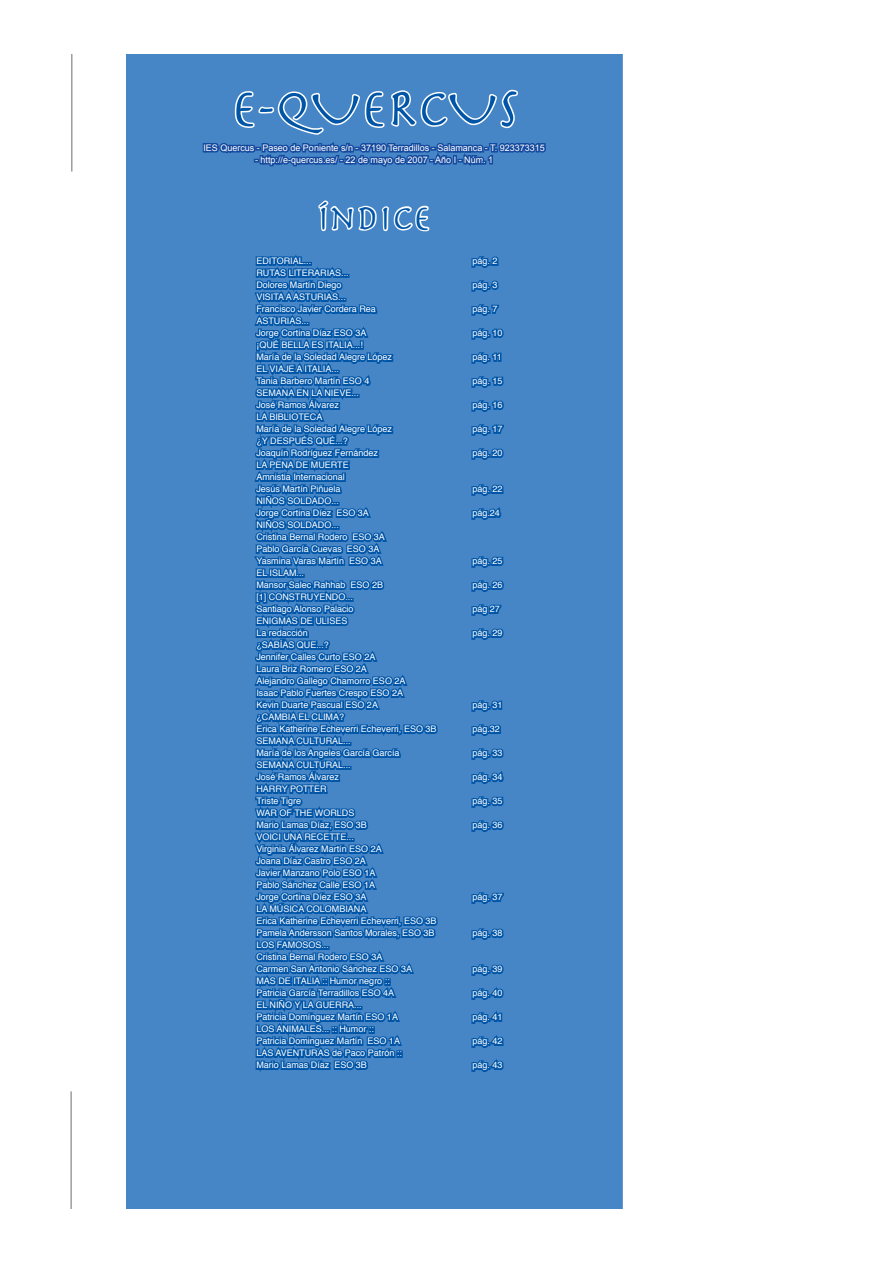
<style>
.page{position:relative;width:893px;height:1263px;background:#fff}
.page>*{position:absolute;margin:0;border:0;box-sizing:border-box;transform-origin:0 0}
.t1{font:54px "Herculanum";color:#0155a7}
.t2{font:36px "Herculanum";color:#0155a7}
.t3{font:9px/12px "Helvetica";color:#fff}
.t4{font:9px "Arial";color:#fff}
</style>
<div class="page">
<div style="left:171px;top:99px;width:621px;height:1065px;background:#4686c6"></div>
<div style="left:126px;top:54px;width:711px;height:1155px;border:90px solid #4686c6"></div>
<div style="left:181px;top:970px;width:651px;height:210px;border:105px solid #4686c6"></div>
<div style="left:623px;top:41px;width:226px;height:1168px;border:105px solid #fff"></div>
<hr style="left:72px;top:54px;width:1px;height:118px;background:#6c6d70">
<hr style="left:71px;top:1091px;width:1px;height:118px;background:#6c6d70">
<div style="left:714px;top:146px;width:42px;height:980px;background:#fff"></div>
<div style="left:713px;top:145px;width:44px;height:982px;border:2px solid #fff"></div>
<svg style="left:203px;top:54px;width:345px;height:1023px"></svg>
<h1 class="t1" style="left:231px;top:74px;width:289px">E-QUERCUS</h1>
<p class="t4" style="left:203px;top:143px;width:343px">IES Quercus - Paseo de Poniente s/n - 37190 Terradillos - Salamanca - T. 923373315</p>
<p class="t4" style="left:255px;top:155px;width:240px">- http://e-quercus.es/ - 22 de mayo de 2007 - Año I - Núm. 1</p>
<h2 class="t2" style="left:317px;top:195px;width:114px">ÍNDICE</h2>
<p class="t3" style="left:256px;top:255px;width:56px">EDITORIAL...</p>
<p class="t3" style="left:472px;top:255px;width:27px">pág. 2</p>
<p class="t3" style="left:256px;top:267px;width:94px">RUTAS LITERARIAS...<br>Dolores Martín Diego</p>
<p class="t3" style="left:472px;top:279px;width:27px">pág. 3</p>
<p class="t3" style="left:256px;top:291px;width:121px">VISITA A ASTURIAS...<br>Francisco Javier Cordera Rea</p>
<p class="t3" style="left:256px;top:315px;width:112px">ASTURIAS...<br>Jorge Cortina Díaz ESO 3A</p>
<p class="t3" style="left:256px;top:339px;width:137px">¡QUÉ BELLA ES ITALIA...!<br>María de la Soledad Alegre López</p>
<p class="t3" style="left:472px;top:303px;width:27px">pág. 7</p>
<p class="t3" style="left:472px;top:327px;width:32px">pág. 10</p>
<p class="t3" style="left:472px;top:351px;width:31px">pág. 11</p>
<p class="t3" style="left:256px;top:363px;width:115px">EL VIAJE A ITALIA...<br>Tania Barbero Martín ESO 4</p>
<p class="t3" style="left:472px;top:375px;width:32px">pág. 15</p>
<p class="t3" style="left:256px;top:387px;width:104px">SEMANA EN LA NIEVE...<br>José Ramos Álvarez</p>
<p class="t3" style="left:472px;top:399px;width:32px">pág. 16</p>
<p class="t3" style="left:256px;top:411px;width:137px">LA BIBLIOTECA<br>María de la Soledad Alegre López</p>
<p class="t3" style="left:256px;top:435px;width:123px">¿Y DESPUÉS QUÉ...?<br>Joaquín Rodríguez Fernández</p>
<p class="t3" style="left:256px;top:459px;width:94px">LA PENA DE MUERTE<br>Amnistia Internacional<br>Jesús Martín Piñuela</p>
<p class="t3" style="left:256px;top:495px;width:114px">NIÑOS SOLDADO...<br>Jorge Cortina Díez ESO 3A</p>
<p class="t3" style="left:256px;top:519px;width:130px">NIÑOS SOLDADO...<br>Cristina Bernal Rodero ESO 3A<br>Pablo García Cuevas ESO 3A<br>Yasmina Varas Martín ESO 3A</p>
<p class="t3" style="left:256px;top:567px;width:128px">EL ISLAM...<br>Mansor Salec Rahhab ESO 2B</p>
<p class="t3" style="left:256px;top:591px;width:99px">[1] CONSTRUYENDO...<br>Santiago Alonso Palacio</p>
<p class="t3" style="left:256px;top:615px;width:93px">ENIGMAS DE ULISES<br>La redacción</p>
<p class="t3" style="left:256px;top:639px;width:151px">¿SABÍAS QUE...?<br>Jennifer Calles Curto ESO 2A<br>Laura Briz Romero ESO 2A<br>Alejandro Gallego Chamorro ESO 2A<br>Isaac Pablo Fuertes Crespo ESO 2A<br>Kevin Duarte Pascual ESO 2A</p>
<p class="t3" style="left:256px;top:711px;width:182px">¿CAMBIA EL CLIMA?<br>Erica Katherine Echeverri Echeverri, ESO 3B</p>
<p class="t3" style="left:256px;top:735px;width:145px">SEMANA CULTURAL...<br>María de los Angeles García García</p>
<p class="t3" style="left:256px;top:759px;width:96px">SEMANA CULTURAL...<br>José Ramos Álvarez</p>
<p class="t3" style="left:256px;top:783px;width:72px">HARRY POTTER<br>Triste Tigre</p>
<p class="t3" style="left:256px;top:807px;width:112px">WAR OF THE WORLDS<br>Mario Lamas Díaz, ESO 3B</p>
<p class="t3" style="left:256px;top:831px;width:127px">VOICI UNA RECETTE...<br>Virginia Álvarez Martín ESO 2A<br>Joana Díaz Castro ESO 2A<br>Javier Manzano Polo ESO 1A<br>Pablo Sánchez Calle ESO 1A<br>Jorge Cortina Díez ESO 3A</p>
<p class="t3" style="left:256px;top:903px;width:182px">LA MÚSICA COLOMBIANA<br>Erica Katherine Echeverri Echeverri, ESO 3B<br>Pamela Andersson Santos Morales, ESO 3B</p>
<p class="t3" style="left:256px;top:939px;width:157px">LOS FAMOSOS...<br>Cristina Bernal Rodero ESO 3A<br>Carmen San Antonio Sánchez ESO 3A</p>
<p class="t3" style="left:256px;top:975px;width:139px">MAS DE ITALIA :: Humor negro ::<br>Patricia García Terradillos ESO 4A</p>
<p class="t3" style="left:256px;top:999px;width:143px">EL NIÑO Y LA GUERRA...<br>Patricia Domínguez Martín ESO 1A</p>
<p class="t3" style="left:256px;top:1023px;width:145px">LOS ANIMALES... :: Humor ::<br>Patricia Dominguez Martín ESO 1A</p>
<p class="t3" style="left:256px;top:1047px;width:147px">LAS AVENTURAS de Paco Patrón ::<br>Mario Lamas Díaz ESO 3B</p>
<p class="t3" style="left:472px;top:423px;width:32px">pág. 17</p>
<p class="t3" style="left:472px;top:447px;width:32px">pág. 20</p>
<p class="t3" style="left:472px;top:483px;width:32px">pág. 22</p>
<p class="t3" style="left:472px;top:507px;width:29px">pág.24</p>
<p class="t3" style="left:472px;top:555px;width:32px">pág. 25</p>
<p class="t3" style="left:472px;top:579px;width:32px">pág. 26</p>
<p class="t3" style="left:472px;top:603px;width:29px">pág 27</p>
<p class="t3" style="left:472px;top:627px;width:32px">pág. 29</p>
<p class="t3" style="left:472px;top:699px;width:32px">pág. 31</p>
<p class="t3" style="left:472px;top:723px;width:29px">pág.32</p>
<p class="t3" style="left:472px;top:747px;width:32px">pág. 33</p>
<p class="t3" style="left:472px;top:771px;width:32px">pág. 34</p>
<p class="t3" style="left:472px;top:795px;width:32px">pág. 35</p>
<p class="t3" style="left:472px;top:819px;width:32px">pág. 36</p>
<p class="t3" style="left:472px;top:891px;width:32px">pág. 37</p>
<p class="t3" style="left:472px;top:927px;width:32px">pág. 38</p>
<p class="t3" style="left:472px;top:963px;width:32px">pág. 39</p>
<p class="t3" style="left:472px;top:987px;width:32px">pág. 40</p>
<p class="t3" style="left:472px;top:1011px;width:32px">pág. 41</p>
<p class="t3" style="left:472px;top:1035px;width:32px">pág. 42</p>
<p class="t3" style="left:472px;top:1059px;width:32px">pág. 43</p>
</div>
